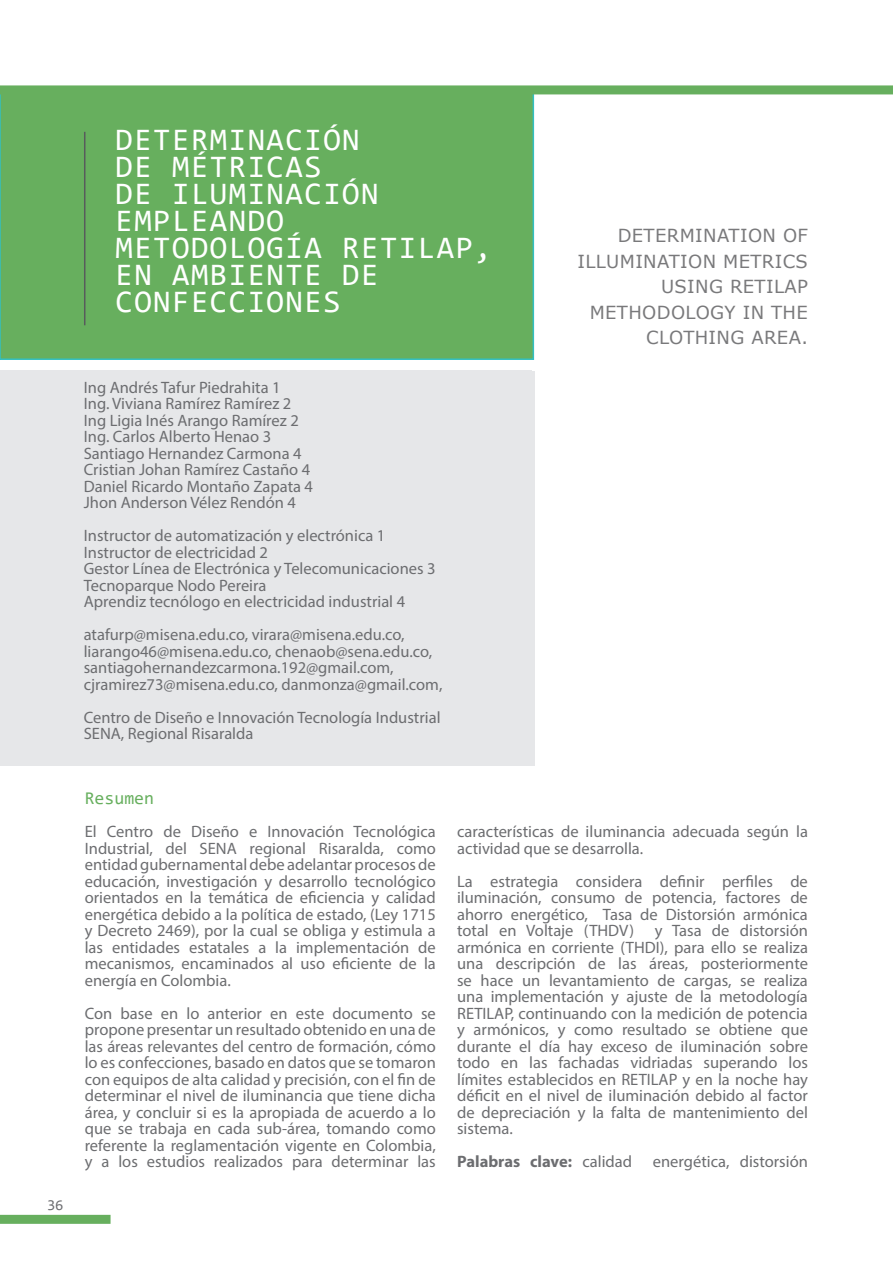
<style>
.page{position:relative;width:893px;height:1263px;background:#fff}
.page>*{position:absolute;margin:0;border:0;box-sizing:border-box;transform-origin:0 0}
.t1{font:31.5px/27px "Consolas";letter-spacing:.05em;color:#fff}
.t2{font:18px/25.5px "Verdana";letter-spacing:.02em;color:#79797b;text-align:right}
.t3{font:18px "Consolas";color:#67af5e}
.t4{font:16.5px/16.5px "Myriad Pro";color:#6c6d70}
.t5{font:700 16.5px "Myriad Pro";color:#6c6d70}
.t6{font:15px "Consolas";color:#6c6d70}
.s1{font-weight:400}
</style>
<div class="page">
<div style="left:0;top:89px;width:534px;height:271px;background:#67af5e;border:2px solid #33bfc1"></div>
<div style="left:0;top:85px;width:893px;height:9px;background:#67af5e"></div>
<div style="left:0;top:1215px;width:111px;height:9px;background:#67af5e"></div>
<hr style="left:84px;top:132px;width:1px;height:193px;background:#585b5c">
<div style="left:0;top:371px;width:534px;height:394px;background:#e6e7e9"></div>
<p class="t6" style="left:47px;top:1195px;width:18px">36</p>
<h1 class="t1" style="left:115px;top:125px;width:378px">DETERMINACIÓN<br>DE MÉTRICAS<br>DE ILUMINACIÓN<br>EMPLEANDO<br>METODOLOGÍA RETILAP,<br>EN AMBIENTE DE<br>CONFECCIONES</h1>
<p class="t4" style="left:84px;top:379px;width:231px">Ing Andrés Tafur Piedrahita 1<br>Ing. Viviana Ramírez Ramírez 2<br>Ing Ligia Inés Arango Ramírez 2<br>Ing. Carlos Alberto Henao 3<br>Santiago Hernandez Carmona 4<br>Cristian Johan Ramírez Castaño 4<br>Daniel Ricardo Montaño Zapata 4<br>Jhon Anderson Vélez Rendón 4</p>
<p class="t4" style="left:84px;top:527px;width:353px">Instructor de automatización y electrónica 1<br>Instructor de electricidad 2<br>Gestor Línea de Electrónica y Telecomunicaciones 3<br>Tecnoparque Nodo Pereira<br>Aprendiz tecnólogo en electricidad industrial 4</p>
<p class="t4" style="left:84px;top:626px;width:360px">atafurp@misena.edu.co, virara@misena.edu.co, liarango46@misena.edu.co, chenaob@sena.edu.co, santiagohernandezcarmona.192@gmail.com, cjramirez73@misena.edu.co, danmonza@gmail.com,</p>
<p class="t4" style="left:84px;top:709px;width:358px">Centro de Diseño e Innovación Tecnología Industrial<br>SENA, Regional Risaralda</p>
<p class="t2" style="left:578px;top:223px;width:232px">DETERMINATION OF<br>ILLUMINATION METRICS<br>USING RETILAP<br>METHODOLOGY IN THE<br>CLOTHING AREA.</p>
<p class="t3" style="left:85px;top:786px;width:71px">Resumen</p>
<p class="t4" style="left:85px;top:823px;width:353px;text-align:justify">El Centro de Diseño e Innovación Tecnológica Industrial, del SENA regional Risaralda, como entidad gubernamental debe adelantar procesos de educación, investigación y desarrollo tecnológico orientados en la temática de eficiencia y calidad energética debido a la política de estado, (Ley 1715 y Decreto 2469), por la cual se obliga y estimula a las entidades estatales a la implementación de mecanismos, encaminados al uso eficiente de la energía en Colombia.</p>
<p class="t4" style="left:85px;top:1005px;width:353px;text-align:justify">Con base en lo anterior en este documento se propone presentar un resultado obtenido en una de las áreas relevantes del centro de formación, cómo lo es confecciones, basado en datos que se tomaron con equipos de alta calidad y precisión, con el fin de determinar el nivel de iluminancia que tiene dicha área, y concluir si es la apropiada de acuerdo a lo que se trabaja en cada sub-área, tomando como referente la reglamentación vigente en Colombia, y a los estudios realizados para determinar las</p>
<p class="t4" style="left:457px;top:823px;width:352px">características de iluminancia adecuada según la actividad que se desarrolla.</p>
<p class="t4" style="left:457px;top:873px;width:352px;text-align:justify">La estrategia considera definir perfiles de iluminación, consumo de potencia, factores de ahorro energético, Tasa de Distorsión armónica total en Voltaje (THDV) y Tasa de distorsión armónica en corriente (THDI), para ello se realiza una descripción de las áreas, posteriormente se hace un levantamiento de cargas, se realiza una implementación y ajuste de la metodología RETILAP, continuando con la medición de potencia y armónicos, y como resultado se obtiene que durante el día hay exceso de iluminación sobre todo en las fachadas vidriadas superando los límites establecidos en RETILAP y en la noche hay déficit en el nivel de iluminación debido al factor de depreciación y la falta de mantenimiento del sistema.</p>
<p class="t5" style="left:457px;top:1151px;width:176px">Palabras clave: <span class="s1">calidad</span></p>
<p class="t4" style="left:653px;top:1153px;width:157px">energética, distorsión</p>
</div>
